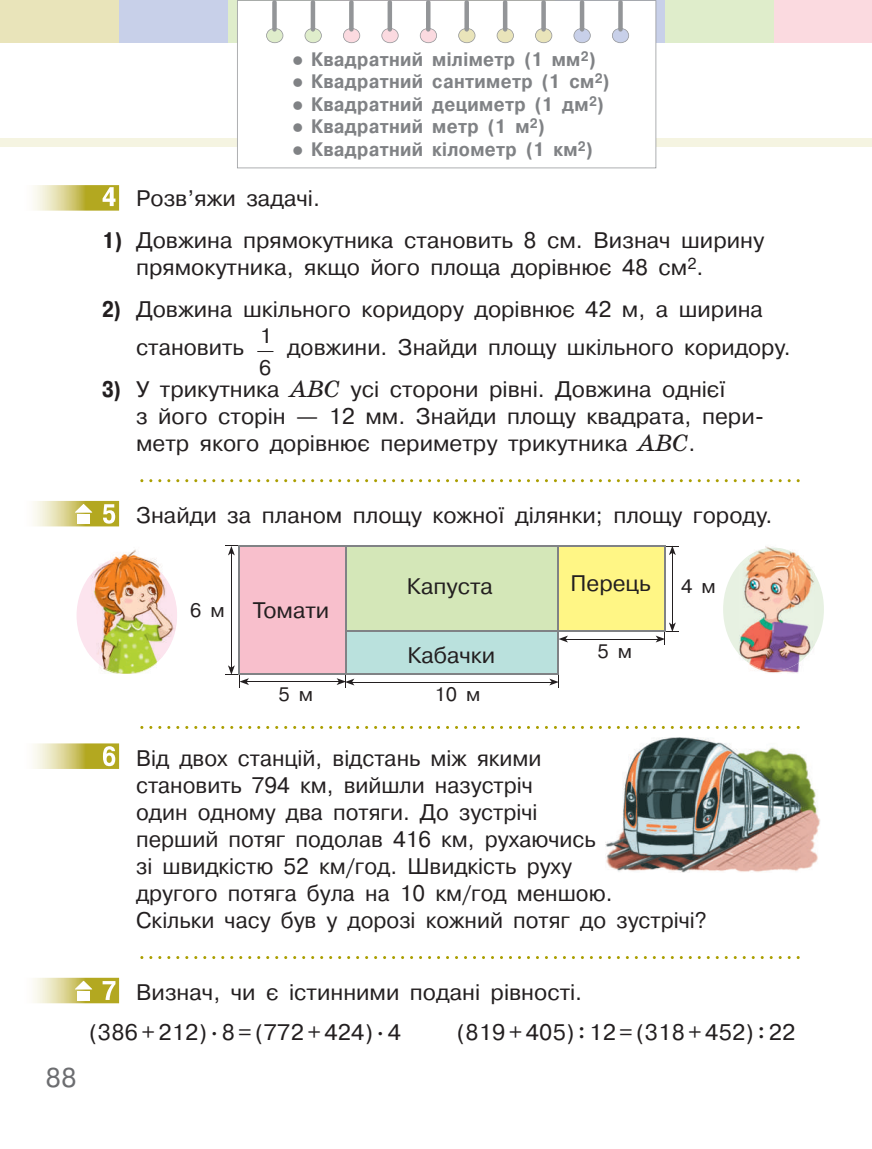
<style>
.page{position:relative;width:872px;height:1149px;background:#fff}
.page>*{position:absolute;margin:0;border:0;box-sizing:border-box;transform-origin:0 0}
.t1{font:27px "Pragmatica C";color:#6c6d70}
.t2{font:22.5px/27px "Pragmatica C";color:#231f20}
.t3{font:21px/31.5px "Pragmatica C";color:#231f20}
.t4{font:700 19.5px "Pragmatica C";letter-spacing:.02em;color:#808285;scale:.9 1}
.t5{font:19.5px "Pragmatica C";color:#231f20}
.s1{font-size:24px}
.s2{font-family:"Pragmatica Cond C";font-weight:700;font-size:27px;color:#fff}
.s3{font-family:"Pragmatica Cond C";font-weight:700}
.s4{font-family:"School Book C";font-style:italic;font-size:24px}
.s5{font-family:"School Book C"}
</style>
<div class="page">
<div style="left:0;top:138px;width:872px;height:9px;background:#f5f4e1"></div>
<div style="left:0;top:0;width:119px;height:43px;background:#e9e4ba"></div>
<div style="left:119px;top:0;width:109px;height:43px;background:#c8d0e9"></div>
<div style="left:228px;top:0;width:109px;height:43px;background:#dfedcb"></div>
<div style="left:665px;top:0;width:109px;height:43px;background:#dfedcb"></div>
<div style="left:774px;top:0;width:98px;height:43px;background:#fbdae0"></div>
<div style="left:556px;top:0;width:109px;height:43px;background:#c8d0e9"></div>
<svg style="left:237px;top:0;width:419px;height:168px"></svg>
<div style="left:387px;top:0;width:5px;height:32px;background:#939598;border-radius:2px"></div>
<div style="left:541px;top:0;width:5px;height:32px;background:#939598;border-radius:2px"></div>
<div style="left:464px;top:0;width:5px;height:32px;background:#939598;border-radius:2px"></div>
<hr style="left:311px;top:0;width:4px;height:32px;background:#939598;border-radius:2px">
<svg style="left:618px;top:0;width:4px;height:32px"></svg>
<hr style="left:426px;top:0;width:4px;height:32px;background:#939598;border-radius:2px">
<div style="left:272px;top:0;width:5px;height:32px;background:#939598;border-radius:2px"></div>
<hr style="left:580px;top:0;width:4px;height:32px;background:#939598;border-radius:2px">
<hr style="left:503px;top:0;width:4px;height:32px;background:#939598;border-radius:2px">
<svg style="left:349px;top:0;width:4px;height:32px"></svg>
<svg style="left:140px;top:479px;width:659px;height:3px"></svg>
<svg style="left:140px;top:726px;width:659px;height:2px"></svg>
<svg style="left:140px;top:956px;width:659px;height:2px"></svg>
<svg style="left:257px;top:351px;width:16px;height:1px"></svg>
<hr style="left:672px;top:552px;width:1px;height:72px;background:#231f20">
<svg style="left:665px;top:545px;width:13px;height:10px"></svg>
<hr style="left:565px;top:638px;width:93px;height:1px;background:#231f20">
<svg style="left:655px;top:622px;width:23px;height:23px"></svg>
<svg style="left:559px;top:635px;width:9px;height:7px"></svg>
<hr style="left:246px;top:681px;width:93px;height:1px;background:#231f20">
<hr style="left:231px;top:553px;width:1px;height:114px;background:#231f20">
<svg style="left:225px;top:665px;width:24px;height:22px"></svg>
<svg style="left:225px;top:545px;width:13px;height:10px"></svg>
<hr style="left:352px;top:681px;width:199px;height:1px;background:#231f20">
<svg style="left:549px;top:674px;width:10px;height:14px"></svg>
<svg style="left:336px;top:674px;width:18px;height:13px"></svg>
<div style="left:239px;top:546px;width:106px;height:127px;background:#f8bfcc"></div>
<div style="left:345px;top:546px;width:213px;height:85px;background:#d4e7b8"></div>
<div style="left:558px;top:546px;width:106px;height:85px;background:#fff685"></div>
<div style="left:345px;top:631px;width:213px;height:42px;background:#bae1dd"></div>
<hr style="left:238px;top:545px;width:107px;height:2px;background:#808285">
<hr style="left:238px;top:547px;width:2px;height:84px;background:#808285">
<hr style="left:238px;top:631px;width:2px;height:42px;background:#808285">
<hr style="left:238px;top:673px;width:107px;height:1px;background:#808285">
<hr style="left:345px;top:545px;width:213px;height:2px;background:#808285">
<hr style="left:345px;top:547px;width:1px;height:83px;background:#808285">
<hr style="left:345px;top:630px;width:213px;height:2px;background:#808285">
<hr style="left:345px;top:632px;width:1px;height:41px;background:#808285">
<hr style="left:557px;top:632px;width:2px;height:41px;background:#808285">
<hr style="left:345px;top:673px;width:214px;height:1px;background:#808285">
<hr style="left:558px;top:545px;width:107px;height:2px;background:#808285">
<hr style="left:557px;top:547px;width:2px;height:83px;background:#808285">
<hr style="left:664px;top:547px;width:1px;height:83px;background:#808285">
<hr style="left:558px;top:630px;width:107px;height:2px;background:#808285">
<img style="left:33px;top:185px;width:86px;height:25px">
<img style="left:103px;top:187px;width:12px;height:19px">
<img style="left:33px;top:501px;width:86px;height:25px">
<img style="left:103px;top:504px;width:12px;height:19px">
<svg style="left:75px;top:504px;width:17px;height:19px"></svg>
<div style="left:77px;top:556px;width:100px;height:117px;background:#fce4ee;border-radius:50%"></div>
<img style="left:121px;top:549px;width:18px;height:7px">
<img style="left:88px;top:556px;width:89px;height:117px">
<div style="left:723px;top:547px;width:101px;height:123px;background:#e7f1e2;border-radius:50%"></div>
<img style="left:754px;top:546px;width:45px;height:127px">
<img style="left:739px;top:547px;width:75px;height:123px">
<img style="left:605px;top:737px;width:215px;height:135px">
<img style="left:33px;top:743px;width:86px;height:25px">
<img style="left:103px;top:746px;width:12px;height:20px">
<img style="left:33px;top:977px;width:86px;height:25px">
<img style="left:103px;top:980px;width:12px;height:19px">
<svg style="left:75px;top:980px;width:17px;height:20px"></svg>
<p class="t4" style="left:290px;top:48px;width:342px"><span class="s1">•</span> Квадратний міліметр (1 мм<sup>2</sup>)</p>
<p class="t4" style="left:290px;top:71px;width:357px"><span class="s1">•</span> Квадратний сантиметр (1 см<sup>2</sup>)</p>
<p class="t4" style="left:290px;top:93px;width:351px"><span class="s1">•</span> Квадратний дециметр (1 дм<sup>2</sup>)</p>
<p class="t4" style="left:290px;top:116px;width:285px"><span class="s1">•</span> Квадратний метр (1 м<sup>2</sup>)</p>
<p class="t4" style="left:290px;top:138px;width:339px"><span class="s1">•</span> Квадратний кілометр (1 км<sup>2</sup>)</p>
<p class="t2" style="left:102px;top:185px;width:219px"><span class="s2">4</span> Розв’яжи задачі.</p>
<p class="t2" style="left:136px;top:227px;width:629px;text-indent:-34px"><span class="s3">1)</span> Довжина прямокутника становить 8 см. Визнач ширину прямокутника, якщо його площа дорівнює 48 см<sup>2</sup>.</p>
<p class="t2" style="left:136px;top:290px;width:628px;line-height:38px;text-indent:-34px"><span class="s3">2)</span> Довжина шкільного коридору дорівнює 42 м, а ширина становить</p>
<p class="t3" style="left:259px;top:320px;width:14px">1<br>6</p>
<p class="t2" style="left:287px;top:334px;width:505px">довжини. Знайди площу шкільного коридору.</p>
<p class="t2" style="left:136px;top:375px;width:629px;text-indent:-34px"><span class="s3">3)</span> У трикутника <span class="s4">АВС</span> усі сторони рівні. Довжина однієї<br>з його сторін — 12 мм. Знайди площу квадрата, пери&shy;метр якого дорівнює периметру трикутника <span class="s4">АВС</span>.</p>
<p class="t2" style="left:102px;top:502px;width:672px"><span class="s2">5</span> Знайди за планом площу кожної ділянки; площу городу.</p>
<p class="t5" style="left:190px;top:599px;width:36px">6 м</p>
<p class="t2" style="left:253px;top:596px;width:78px">Томати</p>
<p class="t2" style="left:407px;top:572px;width:87px">Капуста</p>
<p class="t2" style="left:407px;top:641px;width:89px">Кабачки</p>
<p class="t5" style="left:278px;top:683px;width:36px">5 м</p>
<p class="t5" style="left:434px;top:683px;width:47px">10 м</p>
<p class="t2" style="left:570px;top:570px;width:82px">Перець</p>
<p class="t5" style="left:597px;top:640px;width:36px">5 м</p>
<p class="t5" style="left:681px;top:575px;width:36px">4 м</p>
<p class="t2" style="left:136px;top:744px;width:572px;text-indent:-34px"><span class="s2">6</span> Від двох станцій, відстань між якими<br>становить 794 км, вийшли назустріч<br>один одному два потяги. До зустрічі<br>перший потяг подолав 416 км, рухаючись<br>зі швидкістю 52 км/год. Швидкість руху<br>другого потяга була на 10 км/год меншою.<br>Скільки часу був у дорозі кожний потяг до зустрічі?</p>
<p class="t1" style="left:45px;top:1062px;width:33px">88</p>
<p class="t2" style="left:89px;top:972px;width:494px;line-height:39.8px;text-indent:13px"><span class="s2">7</span> Визнач, чи є істинними подані рівності. (386 + 212) <sup>.</sup> 8 = (772 + 424) <sup>.</sup> 4</p>
<p class="t2" style="left:457px;top:1018px;width:340px">(819 + 405) <span class="s5">:</span> 12 = (318 + 452) <span class="s5">:</span> 22</p>
</div>
